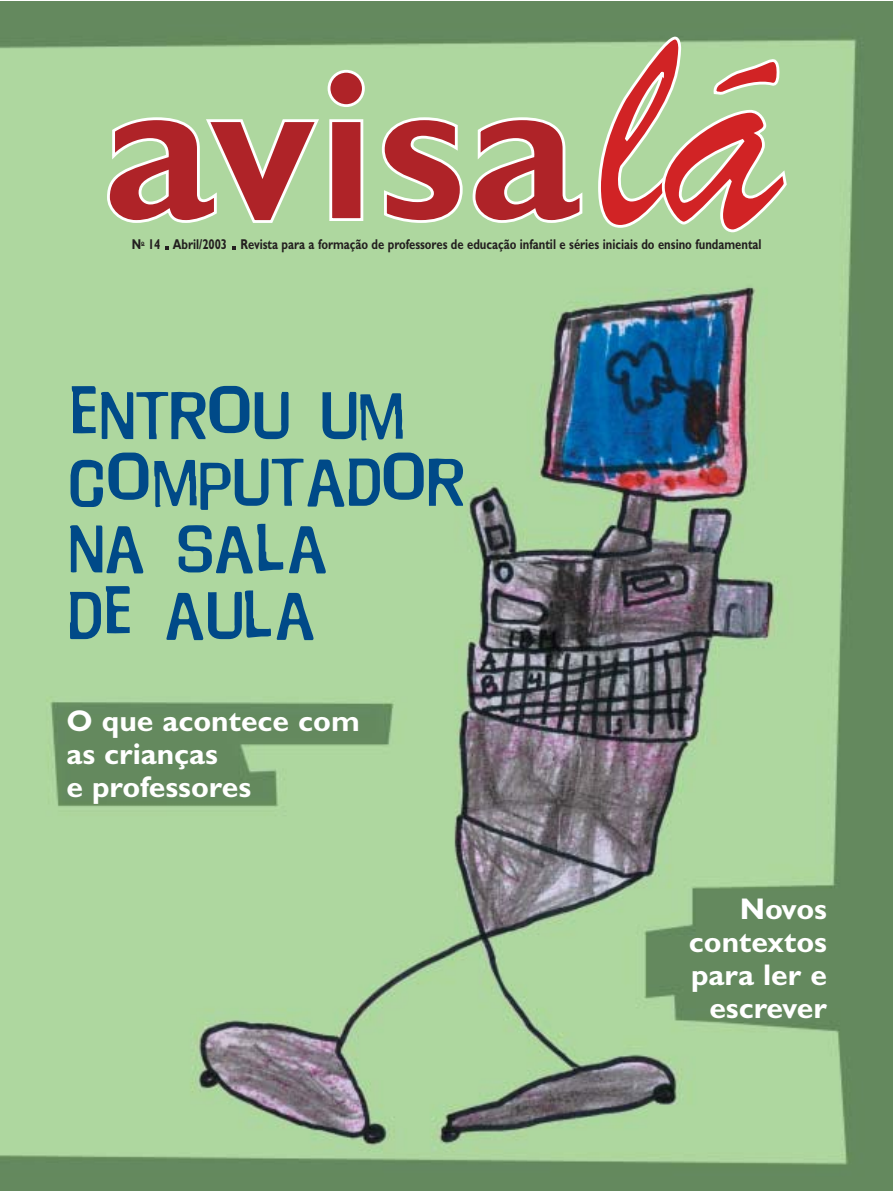
<style>
.page{position:relative;width:893px;height:1191px;background:#fff}
.page>*{position:absolute;margin:0;border:0;box-sizing:border-box;transform-origin:0 0}
.t1{font:55.5px/66.6px "Will Robinson";color:#004a88}
.t2{font:700 30px/33px "Gill Sans";color:#fff}
.t3{font:700 14.25px "Gill Sans";color:#231f1f;scale:.79 1}
</style>
<div class="page">
<img style="left:0;top:2px;width:892px;height:1189px">
<svg style="left:106px;top:68px;width:260px;height:157px"></svg>
<svg style="left:380px;top:116px;width:84px;height:108px"></svg>
<svg style="left:471px;top:116px;width:114px;height:108px"></svg>
<svg style="left:596px;top:35px;width:191px;height:199px"></svg>
<svg style="left:165px;top:246px;width:4px;height:3px"></svg>
<p class="t3" style="left:132px;top:240px;width:798px">N<sup>o</sup> 14 Abril/2003 Revista para a formação de professores de educação infantil e séries iniciais do ensino fundamental</p>
<h1 class="t1" style="left:68px;top:383px;width:398px">ENTROU UM<br>COMPUTADOR<br>NA SALA<br>DE AULA</h1>
<h2 class="t2" style="left:66px;top:708px;width:295px">O que acontece com as crianças<br>e professores</h2>
<h2 class="t2" style="left:688px;top:896px;width:140px;text-align:right">Novos contextos para ler e escrever</h2>
</div>
